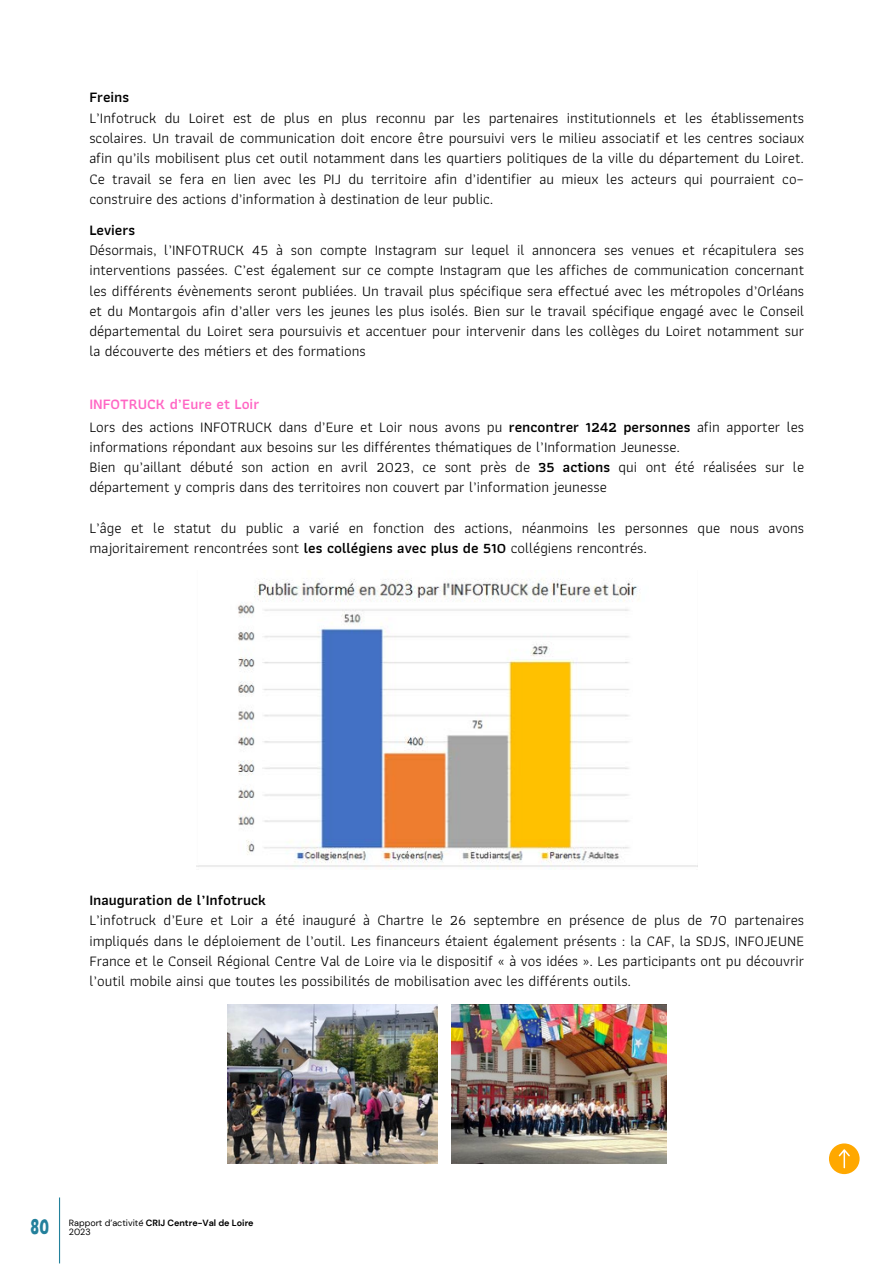
<style>
.page{position:relative;width:893px;height:1264px;background:#fff}
.page>*{position:absolute;margin:0;border:0;box-sizing:border-box;transform-origin:0 0}
.t1{font:21px "Bobby Jones";color:#23809b}
.t2{font:15px/20.2px "Athiti";color:#000}
.t3{font:600 15px "Athiti";color:#ff66c4}
.t4{font:700 9px "DM Sans";color:#000}
.t5{font:9px "DM Sans";color:#000}
.s1{font-weight:600}
.s2{font-weight:400}
</style>
<div class="page">
<img style="left:196px;top:578px;width:501px;height:291px">
<img style="left:227px;top:1004px;width:210px;height:159px">
<img style="left:451px;top:1004px;width:215px;height:159px">
<hr style="left:59px;top:1197px;width:1px;height:66px;background:#23809b">
<svg style="left:829px;top:1143px;width:30px;height:31px"></svg>
<h2 class="t2" style="left:89px;top:87px;width:716px"><span class="s1">Freins<br></span>L’Infotruck du Loiret est de plus en plus reconnu par les partenaires institutionnels et les établissements scolaires. Un travail de communication doit encore être poursuivi vers le milieu associatif et les centres sociaux afin qu’ils mobilisent plus cet outil notamment dans les quartiers politiques de la ville du département du Loiret.<br>Ce travail se fera en lien avec les PIJ du territoire afin d’identifier au mieux les acteurs qui pourraient co– construire des actions d’information à destination de leur public.</h2>
<h2 class="t2" style="left:89px;top:219px;width:716px"><span class="s1">Leviers<br></span>Désormais, l’INFOTRUCK 45 à son compte Instagram sur lequel il annoncera ses venues et récapitulera ses interventions passées. C’est également sur ce compte Instagram que les affiches de communication concernant les différents évènements seront publiées. Un travail plus spécifique sera effectué avec les métropoles d’Orléans et du Montargois afin d’aller vers les jeunes les plus isolés. Bien sur le travail spécifique engagé avec le Conseil départemental du Loiret sera poursuivis et accentuer pour intervenir dans les collèges du Loiret notamment sur la découverte des métiers et des formations</h2>
<p class="t3" style="left:89px;top:392px;width:171px">INFOTRUCK d’Eure et Loir</p>
<h2 class="t2" style="left:89px;top:416px;width:716px">Lors des actions INFOTRUCK dans d’Eure et Loir nous avons pu <span class="s1">rencontrer 1242 personnes</span> afin apporter les informations répondant aux besoins sur les différentes thématiques de l’Information Jeunesse.<br>Bien qu’aillant débuté son action en avril 2023, ce sont près de <span class="s1">35 actions</span> qui ont été réalisées sur le département y compris dans des territoires non couvert par l’information jeunesse</h2>
<p class="t2" style="left:89px;top:517px;width:716px">L’âge et le statut du public a varié en fonction des actions, néanmoins les personnes que nous avons majoritairement rencontrées sont <span class="s1">les collégiens avec plus de 510</span> collégiens rencontrés.</p>
<p class="t2" style="left:89px;top:889px;width:716px"><span class="s1">Inauguration de l’Infotruck<br></span>L’infotruck d’Eure et Loir a été inauguré à Chartre le 26 septembre en présence de plus de 70 partenaires impliqués dans le déploiement de l’outil. Les financeurs étaient également présents : la CAF, la SDJS, INFOJEUNE France et le Conseil Régional Centre Val de Loire via le dispositif « à vos idées ». Les participants ont pu découvrir l’outil mobile ainsi que toutes les possibilités de mobilisation avec les différents outils.</p>
<p class="t1" style="left:30px;top:1213px;width:20px">80</p>
<p class="t4" style="left:69px;top:1216px;width:186px"><span class="s2">Rapport d’activité</span> CRIJ Centre-Val de Loire</p>
<p class="t5" style="left:69px;top:1225px;width:23px">2023</p>
</div>
